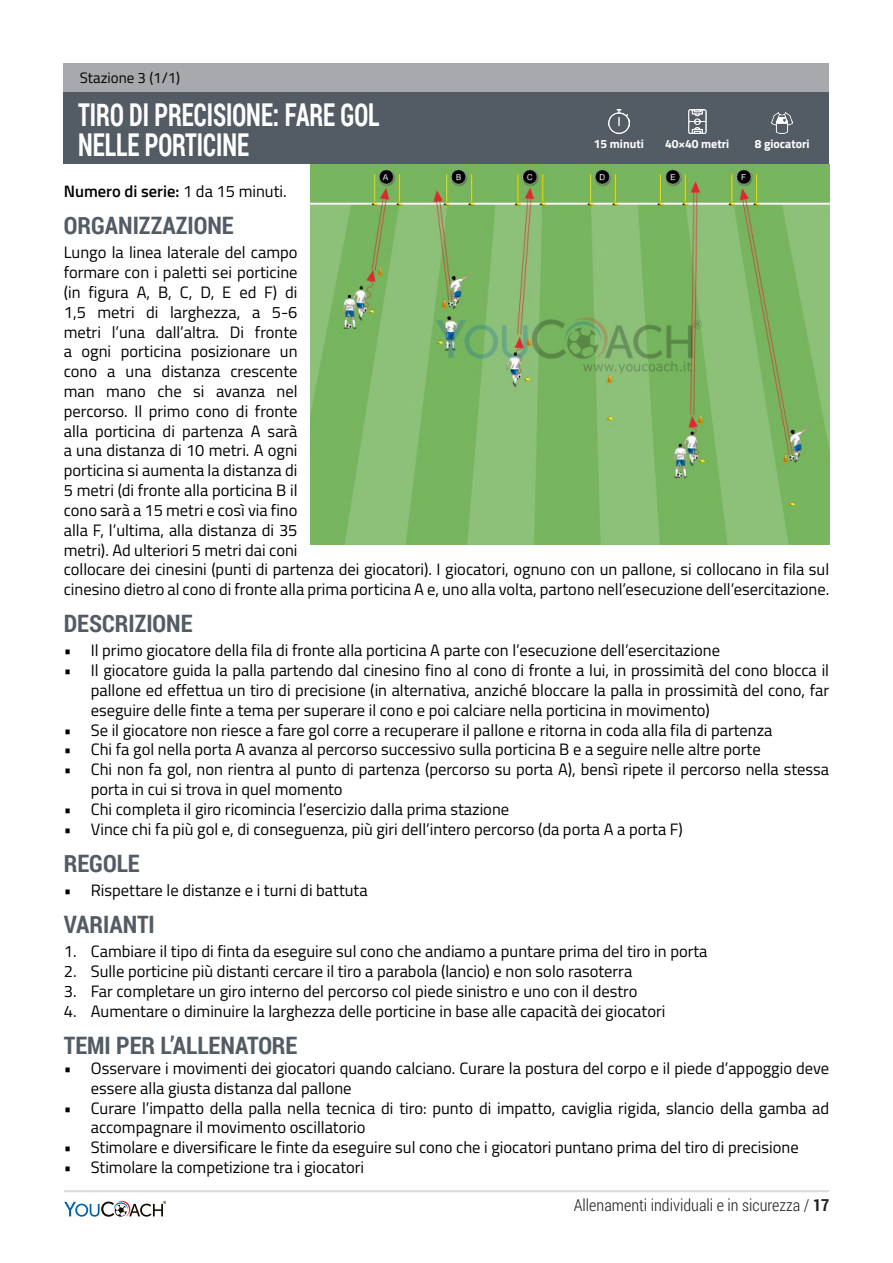
<style>
.page{position:relative;width:893px;height:1263px;background:#fff}
.page>*{position:absolute;margin:0;border:0;box-sizing:border-box;transform-origin:0 0}
.t1{font:700 31.5px "Roboto Condensed";color:#fff;scale:.77 1}
.t2{font:700 24px "Roboto Condensed";color:#535c65}
.t3{font:16.5px/19.8px "Titillium Web";color:#010100}
.t4{font:300 16.5px "Roboto Condensed";color:#231f20}
.t5{font:600 16.5px "Titillium Web";color:#010100}
.t6{font:15px "Titillium Web";color:#010100}
.t7{font:700 12px "Titillium Web";color:#fff}
.s1{font-weight:400}
.s2{font-weight:700}
</style>
<div class="page">
<hr style="left:64px;top:1190px;width:765px;height:2px;background:#dcdddf">
<svg style="left:64px;top:1201px;width:102px;height:16px"></svg>
<div style="left:64px;top:64px;width:765px;height:29px;background:#a8a9ad"></div>
<img style="left:310px;top:164px;width:519px;height:381px">
<div style="left:64px;top:93px;width:765px;height:71px;background:#535c65"></div>
<img style="left:608px;top:110px;width:21px;height:23px">
<img style="left:688px;top:110px;width:18px;height:23px">
<img style="left:771px;top:113px;width:21px;height:21px">
<p class="t6" style="left:80px;top:67px;width:102px">Stazione 3 (1/1)</p>
<p class="t1" style="left:78px;top:92px;width:393px">TIRO DI PRECISIONE: FARE GOL</p>
<p class="t1" style="left:78px;top:122px;width:223px">NELLE PORTICINE</p>
<p class="t7" style="left:594px;top:135px;width:51px">15 minuti</p>
<p class="t7" style="left:665px;top:135px;width:66px">40×40 metri</p>
<p class="t7" style="left:755px;top:135px;width:57px">8 giocatori</p>
<p class="t5" style="left:64px;top:179px;width:224px">Numero di serie: <span class="s1">1 da 15 minuti.</span></p>
<p class="t2" style="left:64px;top:209px;width:171px">ORGANIZZAZIONE</p>
<p class="t3" style="left:64px;top:242px;width:767px">Lungo la linea laterale del campo<br>formare con i paletti sei porticine<br>(in figura A, B, C, D, E ed F) di<br>1,5 metri di larghezza, a 5-6<br>metri l’una dall’altra. Di fronte<br>a ogni porticina posizionare un<br>cono a una distanza crescente<br>man mano che si avanza nel<br>percorso. Il primo cono di fronte<br>alla porticina di partenza A sarà<br>a una distanza di 10 metri. A ogni<br>porticina si aumenta la distanza di<br>5 metri (di fronte alla porticina B il<br>cono sarà a 15 metri e così via fino<br>alla F, l’ultima, alla distanza di 35<br>metri). Ad ulteriori 5 metri dai coni<br>collocare dei cinesini (punti di partenza dei giocatori). I giocatori, ognuno con un pallone, si collocano in fila sul cinesino dietro al cono di fronte alla prima porticina A e, uno alla volta, partono nell’esecuzione dell’esercitazione.</p>
<p class="t2" style="left:64px;top:607px;width:130px">DESCRIZIONE</p>
<p class="t3" style="left:64px;top:640px;width:658px">• Il primo giocatore della fila di fronte alla porticina A parte con l’esecuzione dell’esercitazione</p>
<p class="t3" style="left:91px;top:660px;width:740px;text-align:justify;text-indent:-27px">• Il giocatore guida la palla partendo dal cinesino fino al cono di fronte a lui, in prossimità del cono blocca il pallone ed effettua un tiro di precisione (in alternativa, anziché bloccare la palla in prossimità del cono, far eseguire delle finte a tema per superare il cono e poi calciare nella porticina in movimento)</p>
<p class="t3" style="left:64px;top:719px;width:710px">• Se il giocatore non riesce a fare gol corre a recuperare il pallone e ritorna in coda alla fila di partenza</p>
<p class="t3" style="left:64px;top:739px;width:698px">• Chi fa gol nella porta A avanza al percorso successivo sulla porticina B e a seguire nelle altre porte</p>
<p class="t3" style="left:91px;top:759px;width:740px;text-indent:-27px">• Chi non fa gol, non rientra al punto di partenza (percorso su porta A), bensì ripete il percorso nella stessa porta in cui si trova in quel momento</p>
<p class="t3" style="left:64px;top:798px;width:447px">• Chi completa il giro ricomincia l’esercizio dalla prima stazione</p>
<p class="t3" style="left:64px;top:818px;width:621px">• Vince chi fa più gol e, di conseguenza, più giri dell’intero percorso (da porta A a porta F)</p>
<p class="t2" style="left:64px;top:846px;width:77px">REGOLE</p>
<p class="t3" style="left:64px;top:879px;width:305px">• Rispettare le distanze e i turni di battuta</p>
<p class="t2" style="left:64px;top:908px;width:93px">VARIANTI</p>
<p class="t3" style="left:64px;top:941px;width:645px">1. Cambiare il tipo di finta da eseguire sul cono che andiamo a puntare prima del tiro in porta</p>
<p class="t3" style="left:64px;top:961px;width:570px">2. Sulle porticine più distanti cercare il tiro a parabola (lancio) e non solo rasoterra</p>
<p class="t3" style="left:64px;top:980px;width:575px">3. Far completare un giro interno del percorso col piede sinistro e uno con il destro</p>
<p class="t3" style="left:64px;top:1000px;width:603px">4. Aumentare o diminuire la larghezza delle porticine in base alle capacità dei giocatori</p>
<p class="t2" style="left:64px;top:1029px;width:235px">TEMI PER L’ALLENATORE</p>
<p class="t3" style="left:91px;top:1057px;width:740px;text-indent:-27px">• Osservare i movimenti dei giocatori quando calciano. Curare la postura del corpo e il piede d’appoggio deve essere alla giusta distanza dal pallone</p>
<p class="t3" style="left:91px;top:1097px;width:740px;text-indent:-27px">• Curare l’impatto della palla nella tecnica di tiro: punto di impatto, caviglia rigida, slancio della gamba ad accompagnare il movimento oscillatorio</p>
<p class="t3" style="left:64px;top:1137px;width:736px">• Stimolare e diversificare le finte da eseguire sul cono che i giocatori puntano prima del tiro di precisione</p>
<p class="t3" style="left:64px;top:1156px;width:302px">• Stimolare la competizione tra i giocatori</p>
<p class="t4" style="left:574px;top:1194px;width:257px">Allenamenti individuali e in sicurezza / <span class="s2">17</span></p>
</div>
